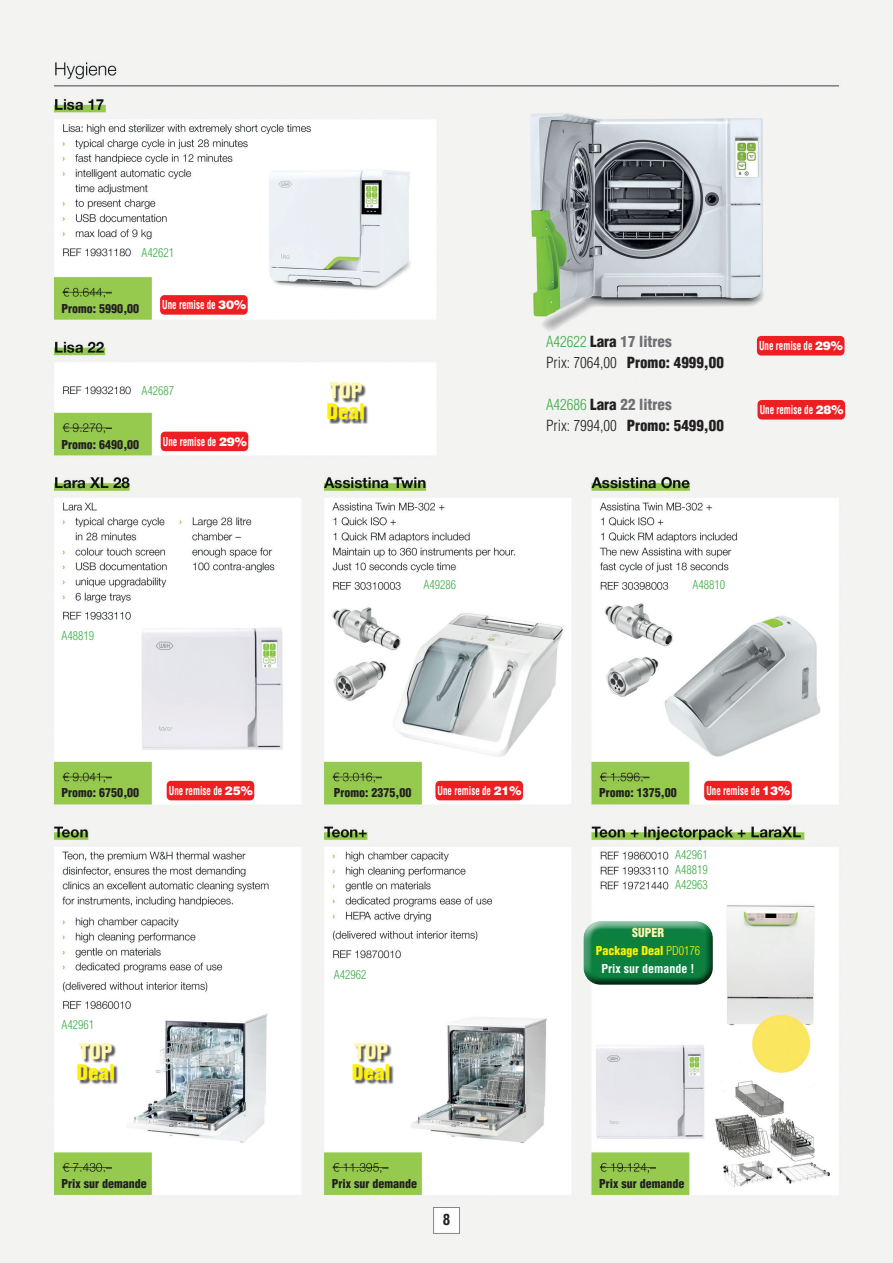
<style>
.page{position:relative;width:893px;height:1263px;background:#fff}
.page>*{position:absolute;margin:0;border:0;box-sizing:border-box;transform-origin:0 0}
.t1{font:900 condensed 21px "Helvetica LT Std";color:#fff101}
.t2{font:900 condensed 21px "Helvetica LT Std";color:#fff8ae}
.t3{font:900 condensed 15px/21px "Helvetica LT Std";color:#231f20}
.t4{font:700 condensed 15px "Helvetica LT Std";color:#231f20}
.t5{font:900 condensed 12px "Helvetica LT Std";color:#231f20}
.t6{font:700 condensed 12px "Helvetica LT Std";color:#fff;scale:.75 1}
.t7{font:300 condensed 12px/15px "Helvetica LT Std";color:#40ae49;text-align:justify}
.t8{font:700 condensed 12px/18px "Helvetica LT Std";color:#fff;text-align:center}
.s1{font-weight:900;font-stretch:normal}
.s2{font-weight:300;color:#40ae49}
.s3{color:#6f7073}
.s4{font-weight:300}
.s5{font-weight:900;color:#fff8ae}
.s6{font-weight:900;color:#fff101}
.s7{font-weight:300;color:#fff101}
</style>
<div class="page">
<img style="left:0;top:0;width:893px;height:1263px">
<div style="left:582px;top:918px;width:132px;height:57px;background:#fff;opacity:.75"></div>
<div style="left:582px;top:925px;width:132px;height:61px;background:#231f20;opacity:.75"></div>
<div style="left:433px;top:1207px;width:27px;height:26px;background:#fff;border:1px solid #848689"></div>
<div style="left:160px;top:295px;width:88px;height:20px;background:#ee1f23;border-radius:4px"></div>
<div style="left:161px;top:432px;width:87px;height:19px;background:#ee1f23;border-radius:4px"></div>
<div style="left:167px;top:781px;width:87px;height:19px;background:#ee1f23;border-radius:4px"></div>
<div style="left:435px;top:781px;width:88px;height:19px;background:#ee1f23;border-radius:4px"></div>
<div style="left:704px;top:781px;width:88px;height:19px;background:#ee1f23;border-radius:4px"></div>
<div style="left:79px;top:1044px;width:40px;height:40px;background:#231f20;opacity:.75"></div>
<div style="left:354px;top:1044px;width:40px;height:40px;background:#231f20;opacity:.75"></div>
<div style="left:757px;top:336px;width:87px;height:19px;background:#ee1f23;border-radius:4px"></div>
<div style="left:757px;top:400px;width:88px;height:20px;background:#ee1f23;border-radius:4px"></div>
<div style="left:329px;top:384px;width:40px;height:40px;background:#231f20;opacity:.75"></div>
<p class="t7" style="left:141px;top:245px;width:34px">A42621</p>
<p class="t5" style="left:62px;top:301px;width:79px">Promo: 5990,00</p>
<p class="t6" style="left:162px;top:297px;width:113px">Une remise de <span class="s1">30%</span></p>
<p class="t7" style="left:141px;top:383px;width:34px">A42687</p>
<p class="t5" style="left:62px;top:437px;width:79px">Promo: 6490,00</p>
<p class="t6" style="left:163px;top:434px;width:113px">Une remise de <span class="s1">29%</span></p>
<p class="t7" style="left:62px;top:628px;width:34px">A48819</p>
<h1 class="t2" style="left:329px;top:377px;width:35px">TOP</h1>
<h1 class="t1" style="left:326px;top:398px;width:40px">Deal</h1>
<p class="t3" style="left:546px;top:331px;width:179px"><span class="s2">A42622</span> Lara <span class="s3">17 litres<br></span><span class="s4">Prix: 7064,00</span> Promo: 4999,00</p>
<p class="t3" style="left:546px;top:394px;width:179px"><span class="s2">A42686</span> Lara <span class="s3">22 litres<br></span><span class="s4">Prix: 7994,00</span> Promo: 5499,00</p>
<p class="t6" style="left:759px;top:338px;width:113px">Une remise de <span class="s1">29%</span></p>
<p class="t6" style="left:760px;top:402px;width:113px">Une remise de <span class="s1">28%</span></p>
<p class="t7" style="left:423px;top:577px;width:34px">A49286</p>
<p class="t7" style="left:693px;top:577px;width:34px">A48810</p>
<p class="t6" style="left:169px;top:783px;width:113px">Une remise de <span class="s1">25%</span></p>
<p class="t6" style="left:438px;top:783px;width:113px">Une remise de <span class="s1">21%</span></p>
<p class="t6" style="left:706px;top:783px;width:113px">Une remise de <span class="s1">13%</span></p>
<p class="t5" style="left:62px;top:785px;width:79px">Promo: 6750,00</p>
<p class="t5" style="left:334px;top:785px;width:79px">Promo: 2375,00</p>
<p class="t5" style="left:599px;top:785px;width:79px">Promo: 1375,00</p>
<p class="t7" style="left:62px;top:1017px;width:34px">A42961</p>
<h1 class="t2" style="left:79px;top:1038px;width:35px">TOP</h1>
<h1 class="t1" style="left:76px;top:1059px;width:40px">Deal</h1>
<p class="t7" style="left:334px;top:967px;width:34px">A42962</p>
<h1 class="t2" style="left:354px;top:1038px;width:35px">TOP</h1>
<h1 class="t1" style="left:352px;top:1059px;width:40px">Deal</h1>
<p class="t7" style="left:675px;top:847px;width:34px">A42961<br>A48819<br>A42963</p>
<p class="t8" style="left:596px;top:924px;width:106px"><span class="s5">SUPER<br></span><span class="s6">Package Deal</span> <span class="s7">PD0176<br></span>Prix sur demande !</p>
<p class="t5" style="left:62px;top:1175px;width:87px">Prix sur demande</p>
<p class="t5" style="left:332px;top:1175px;width:87px">Prix sur demande</p>
<p class="t5" style="left:599px;top:1175px;width:87px">Prix sur demande</p>
<p class="t4" style="left:443px;top:1210px;width:9px">8</p>
</div>
